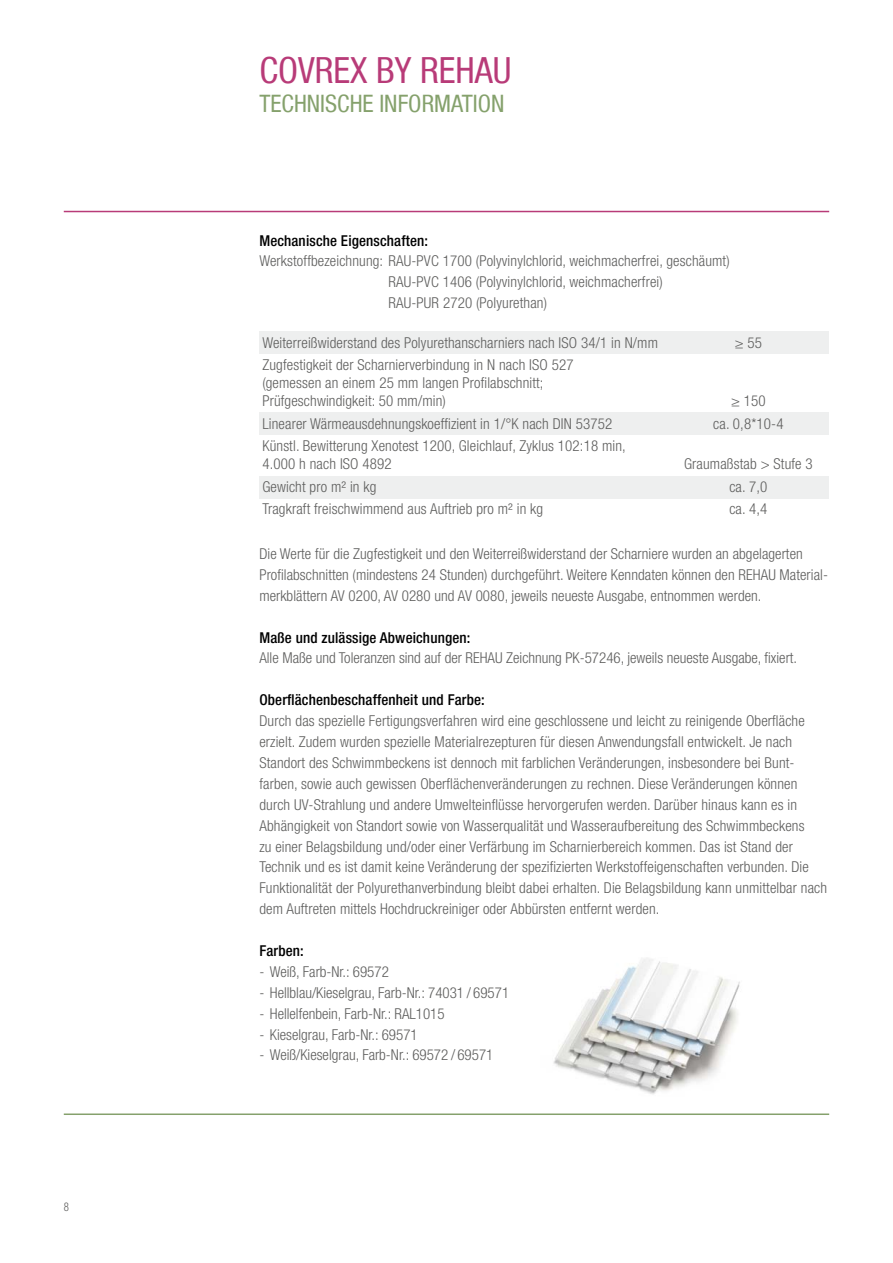
<style>
.page{position:relative;width:893px;height:1263px;background:#fff}
.page>*{position:absolute;margin:0;border:0;box-sizing:border-box;transform-origin:0 0}
.t1{font:condensed 36px "Helvetica Neue LT Com";color:#b83b78}
.t2{font:condensed 24px "Helvetica Neue LT Com";color:#85a16c}
.t3{font:300 condensed 15px/20.9px "Helvetica Neue LT Com";letter-spacing:.01em;color:#5e5e5d}
.t4{font:500 condensed 15px "Helvetica Neue LT Com";letter-spacing:.01em;color:#000}
.t5{font:300 condensed 12px "Helvetica Neue LT Com";color:#5e5e5d;scale:.9 1}
</style>
<div class="page">
<hr style="left:64px;top:211px;width:765px;height:1px;background:#b83b78">
<hr style="left:64px;top:1113px;width:765px;height:2px;background:#85a16c">
<div style="left:260px;top:331px;width:569px;height:23px;background:#eeefef"></div>
<div style="left:259px;top:413px;width:570px;height:22px;background:#eeefef"></div>
<div style="left:259px;top:476px;width:570px;height:22px;background:#eeefef"></div>
<img style="left:553px;top:958px;width:187px;height:136px">
<p class="t5" style="left:64px;top:1200px;width:7px">8</p>
<h1 class="t1" style="left:259px;top:49px;width:253px">COVREX BY REHAU</h1>
<h2 class="t2" style="left:259px;top:89px;width:24px">TECHNISCHE</h2>
<h2 class="t2" style="left:379px;top:89px;width:18px">INFORMATION</h2>
<p class="t4" style="left:259px;top:231px;width:170px">Mechanische Eigenschaften:</p>
<p class="t3" style="left:388px;top:251px;width:343px;text-indent:-129px">Werkstoffbezeichnung: RAU-PVC 1700 (Polyvinylchlorid, weichmacherfrei, geschäumt)<br>RAU-PVC 1406 (Polyvinylchlorid, weichmacherfrei)<br>RAU-PUR 2720 (Polyurethan)</p>
<p class="t3" style="left:262px;top:332px;width:397px">Weiterreißwiderstand des Polyurethanscharniers nach ISO 34/1 in N/mm</p>
<p class="t3" style="left:735px;top:332px;width:29px">≥ 55</p>
<p class="t3" style="left:262px;top:356px;width:313px;line-height:18px">Zugfestigkeit der Scharnierverbindung in N nach ISO 527 (gemessen an einem 25 mm langen Profilabschnitt;<br>Prüfgeschwindigkeit: 50 mm/min)</p>
<p class="t3" style="left:731px;top:391px;width:36px">≥ 150</p>
<p class="t3" style="left:262px;top:413px;width:352px">Linearer Wärmeausdehnungskoeffizient in 1/°K nach DIN 53752</p>
<p class="t3" style="left:713px;top:413px;width:72px">ca. 0,8*10-4</p>
<p class="t3" style="left:262px;top:437px;width:365px;line-height:18px">Künstl. Bewitterung Xenotest 1200, Gleichlauf, Zyklus 102:18 min,<br>4.000 h nach ISO 4892</p>
<p class="t3" style="left:684px;top:454px;width:130px">Graumaßstab &gt; Stufe 3</p>
<p class="t3" style="left:262px;top:476px;width:116px">Gewicht pro m² in kg</p>
<p class="t3" style="left:729px;top:476px;width:40px">ca. 7,0</p>
<p class="t3" style="left:262px;top:499px;width:282px">Tragkraft freischwimmend aus Auftrieb pro m² in kg</p>
<p class="t3" style="left:729px;top:499px;width:40px">ca. 4,4</p>
<p class="t3" style="left:259px;top:543px;width:570px">Die Werte für die Zugfestigkeit und den Weiterreißwiderstand der Scharniere wurden an abgelagerten<br>Profilabschnitten (mindestens 24 Stunden) durchgeführt. Weitere Kenndaten können den REHAU Material&shy;merkblättern AV 0200, AV 0280 und AV 0080, jeweils neueste Ausgabe, entnommen werden.</p>
<p class="t4" style="left:259px;top:628px;width:213px">Maße und zulässige Abweichungen:</p>
<p class="t3" style="left:259px;top:648px;width:539px">Alle Maße und Toleranzen sind auf der REHAU Zeichnung PK-57246, jeweils neueste Ausgabe, fixiert.</p>
<p class="t4" style="left:259px;top:691px;width:227px">Oberflächenbeschaffenheit und Farbe:</p>
<p class="t3" style="left:259px;top:710px;width:569px">Durch das spezielle Fertigungsverfahren wird eine geschlossene und leicht zu reinigende Oberfläche erzielt. Zudem wurden spezielle Materialrezepturen für diesen Anwendungsfall entwickelt. Je nach Standort des Schwimmbeckens ist dennoch mit farblichen Veränderungen, insbesondere bei Bunt&shy;farben, sowie auch gewissen Oberflächenveränderungen zu rechnen. Diese Veränderungen können durch UV-Strahlung und andere Umwelteinflüsse hervorgerufen werden. Darüber hinaus kann es in Abhängigkeit von Standort sowie von Wasserqualität und Wasseraufbereitung des Schwimmbeckens<br>zu einer Belagsbildung und/oder einer Verfärbung im Scharnierbereich kommen. Das ist Stand der Technik und es ist damit keine Veränderung der spezifizierten Werkstoffeigenschaften verbunden. Die Funktionalität der Polyurethanverbindung bleibt dabei erhalten. Die Belagsbildung kann unmittelbar nach dem Auftreten mittels Hochdruckreiniger oder Abbürsten entfernt werden.</p>
<p class="t4" style="left:259px;top:942px;width:46px">Farben:</p>
<p class="t3" style="left:259px;top:961px;width:131px">- Weiß, Farb-Nr.: 69572</p>
<p class="t3" style="left:259px;top:982px;width:251px">- Hellblau/Kieselgrau, Farb-Nr.: 74031 / 69571</p>
<p class="t3" style="left:259px;top:1003px;width:187px">- Hellelfenbein, Farb-Nr.: RAL1015</p>
<p class="t3" style="left:259px;top:1024px;width:160px">- Kieselgrau, Farb-Nr.: 69571</p>
<p class="t3" style="left:259px;top:1045px;width:236px">- Weiß/Kieselgrau, Farb-Nr.: 69572 / 69571</p>
</div>
